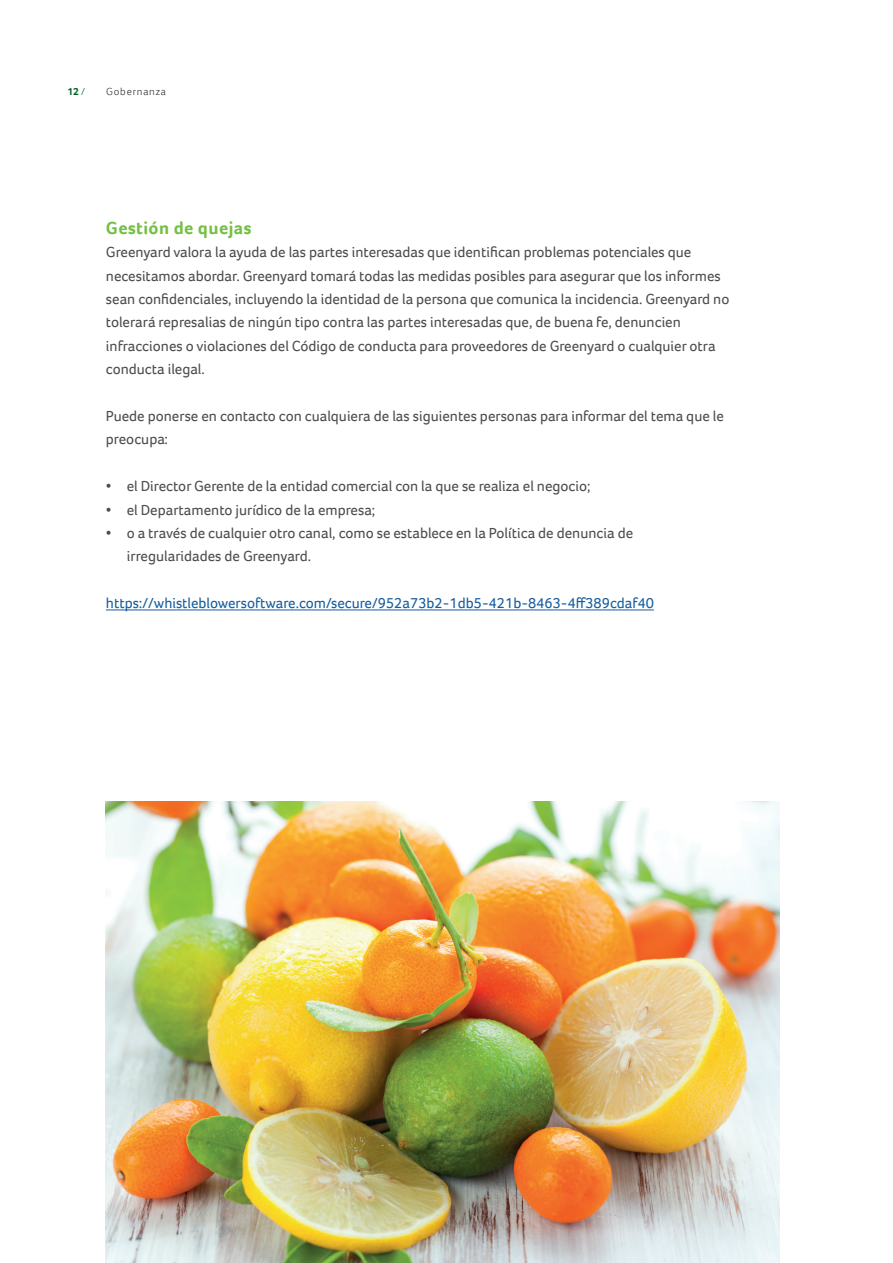
<style>
.page{position:relative;width:893px;height:1263px;background:#fff}
.page>*{position:absolute;margin:0;border:0;box-sizing:border-box;transform-origin:0 0}
.t1{font:700 18px "Foco";letter-spacing:.025em;color:#74bf43}
.t2{font:15px/23.4px "Foco";color:#4b4c4d}
.t3{font:15px "Foco";color:#175d9e}
.t4{font:300 10.5px "Foco";letter-spacing:.075em;color:#231f20}
.t5{font:700 10.5px "Foco";color:#016226}
.s1{font-weight:300}
</style>
<div class="page">
<img style="left:106px;top:801px;width:674px;height:462px">
<hr style="left:106px;top:609px;width:548px;height:1px;background:#175d9e">
<p class="t5" style="left:67px;top:84px;width:19px">12 <span class="s1">/</span></p>
<p class="t4" style="left:106px;top:84px;width:61px">Gobernanza</p>
<p class="t1" style="left:106px;top:216px;width:147px">Gestión de quejas</p>
<p class="t2" style="left:106px;top:240px;width:625px">Greenyard valora la ayuda de las partes interesadas que identifican problemas potenciales que necesitamos abordar. Greenyard tomará todas las medidas posibles para asegurar que los informes sean confidenciales, incluyendo la identidad de la persona que comunica la incidencia. Greenyard no tolerará represalias de ningún tipo contra las partes interesadas que, de buena fe, denuncien infracciones o violaciones del Código de conducta para proveedores de Greenyard o cualquier otra conducta ilegal.</p>
<p class="t2" style="left:106px;top:404px;width:619px">Puede ponerse en contacto con cualquiera de las siguientes personas para informar del tema que le preocupa:</p>
<p class="t2" style="left:106px;top:474px;width:486px">• el Director Gerente de la entidad comercial con la que se realiza el negocio;</p>
<p class="t2" style="left:106px;top:498px;width:271px">• el Departamento jurídico de la empresa;</p>
<p class="t2" style="left:127px;top:521px;width:508px;text-indent:-21px">• o a través de cualquier otro canal, como se establece en la Política de denuncia de irregularidades de Greenyard.</p>
<p class="t3" style="left:106px;top:593px;width:549px">https://whistleblowersoftware.com/secure/952a73b2-1db5-421b-8463-4ff389cdaf40</p>
</div>
